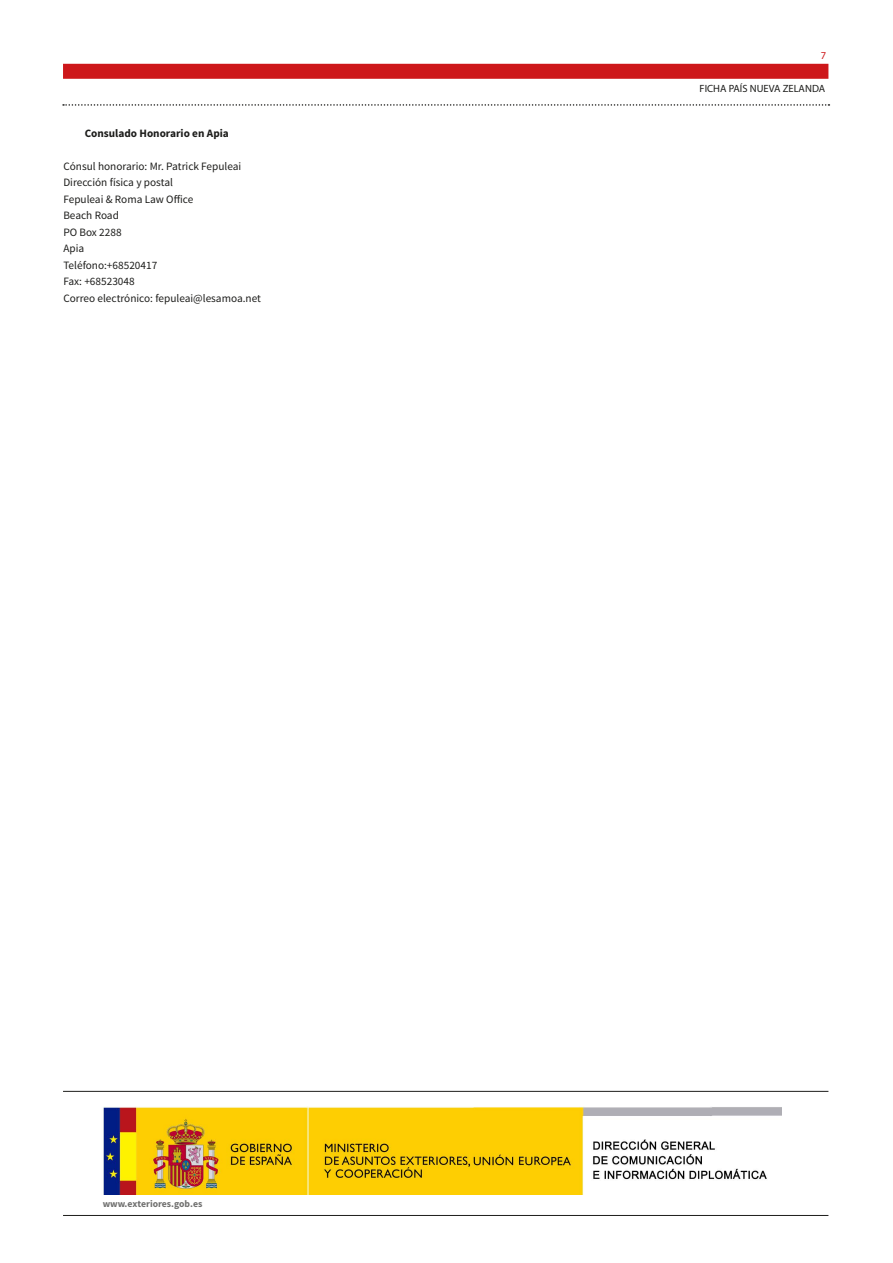
<style>
.page{position:relative;width:893px;height:1263px;background:#fff}
.page>*{position:absolute;margin:0;border:0;box-sizing:border-box;transform-origin:0 0}
.TEXTO_NORMAL{font:11.25px "Source Sans Pro";color:#1d1d1b}
.TITULO_4º_NIVEL{font:700 11.25px "Source Sans Pro";color:#1d1d1b}
.t1{font:10.5px "Myriad Pro";color:#1d1d1b}
.t2{font:10.5px "Myriad Pro";color:#cd171a}
.t3{font:700 9.75px "Source Sans Pro";color:#70706f}
</style>
<div class="page">
<div style="left:63px;top:64px;width:765px;height:15px;background:#cd171a"></div>
<hr style="left:63px;top:1215px;width:765px;height:1px;background:#1d1d1b">
<svg style="left:63px;top:104px;width:766px;height:2px"></svg>
<img style="left:103px;top:1106px;width:678px;height:89px">
<hr style="left:63px;top:1091px;width:765px;height:1px;background:#1d1d1b">
<p class="TITULO_4º_NIVEL" style="left:85px;top:126px;width:146px">Consulado Honorario en Apia</p>
<p class="TEXTO_NORMAL" style="left:63px;top:159px;width:179px">Cónsul honorario: Mr. Patrick Fepuleai</p>
<p class="TEXTO_NORMAL" style="left:63px;top:175px;width:111px">Dirección física y postal</p>
<p class="TEXTO_NORMAL" style="left:63px;top:192px;width:131px">Fepuleai &amp; Roma Law Office</p>
<p class="TEXTO_NORMAL" style="left:63px;top:208px;width:57px">Beach Road</p>
<p class="TEXTO_NORMAL" style="left:63px;top:225px;width:60px">PO Box 2288</p>
<p class="TEXTO_NORMAL" style="left:63px;top:241px;width:22px">Apia</p>
<p class="TEXTO_NORMAL" style="left:63px;top:258px;width:95px">Teléfono:+68520417</p>
<p class="TEXTO_NORMAL" style="left:63px;top:274px;width:73px">Fax: +68523048</p>
<p class="TEXTO_NORMAL" style="left:63px;top:291px;width:199px">Correo electrónico: fepuleai@lesamoa.net</p>
<p class="t3" style="left:103px;top:1197px;width:101px">www.exteriores.gob.es</p>
<p class="t2" style="left:821px;top:49px;width:7px">7</p>
<p class="t1" style="left:700px;top:82px;width:127px">FICHA PAÍS NUEVA ZELANDA</p>
</div>
